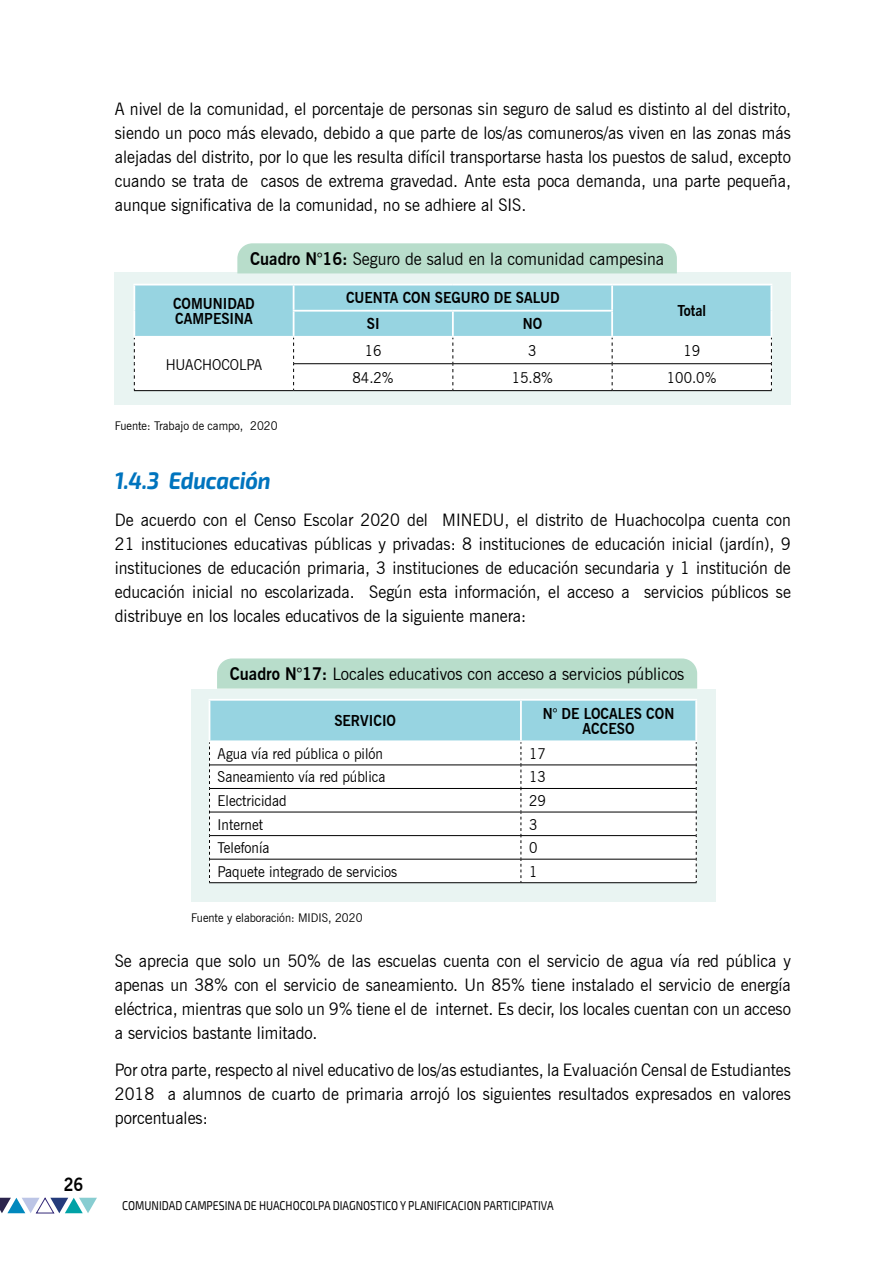
<style>
.page{position:relative;width:893px;height:1263px;background:#fff}
.page>*{position:absolute;margin:0;border:0;box-sizing:border-box;transform-origin:0 0}
.t1{font:italic 700 24px "Exo 2";letter-spacing:-.01em;color:#0074be;scale:.9 1}
.t2{font:700 18px "News Gothic BT";color:#000;scale:.9 1}
.t3{font:17.25px/24px "News Gothic BT";color:#000;text-align:justify;scale:.95 1}
.t4{font:15px "News Gothic BT";color:#000;scale:.93 1}
.t5{font:700 15px/15px "News Gothic BT";color:#000;scale:.93 1}
.t6{font:12.75px "Exo 2";color:#000;scale:.83 1}
.t7{font:12px "News Gothic BT";color:#000;scale:.95 1}
.s1{font-weight:700}
</style>
<div class="page">
<div style="left:115px;top:272px;width:676px;height:133px;background:#e9f4f2"></div>
<div style="left:191px;top:689px;width:525px;height:212px;background:#e9f4f2"></div>
<div style="left:237px;top:243px;width:440px;height:30px;background:#b8ddcb"></div>
<svg style="left:217px;top:658px;width:480px;height:31px;background:#badecc"></svg>
<hr style="left:133px;top:284px;width:161px;height:1px;background:#fff">
<hr style="left:133px;top:285px;width:2px;height:26px;background:#fff">
<hr style="left:133px;top:311px;width:2px;height:25px;background:#fff">
<hr style="left:294px;top:284px;width:159px;height:1px;background:#fff">
<hr style="left:453px;top:284px;width:159px;height:1px;background:#fff">
<hr style="left:612px;top:284px;width:160px;height:1px;background:#fff">
<hr style="left:133px;top:336px;width:161px;height:2px;background:#fff">
<svg style="left:134px;top:285px;width:638px;height:105px;background:#cde9f0"></svg>
<hr style="left:134px;top:390px;width:160px;height:1px;background:#000">
<hr style="left:294px;top:363px;width:159px;height:1px;background:#000">
<hr style="left:453px;top:363px;width:159px;height:1px;background:#000">
<hr style="left:612px;top:363px;width:159px;height:1px;background:#000">
<hr style="left:294px;top:390px;width:159px;height:1px;background:#000">
<hr style="left:453px;top:390px;width:159px;height:1px;background:#000">
<hr style="left:612px;top:390px;width:160px;height:1px;background:#000">
<hr style="left:209px;top:699px;width:312px;height:2px;background:#fff">
<hr style="left:521px;top:699px;width:176px;height:2px;background:#fff">
<svg style="left:209px;top:700px;width:488px;height:182px;background:#e5f2f5"></svg>
<hr style="left:210px;top:764px;width:311px;height:1px;background:#000">
<hr style="left:521px;top:764px;width:175px;height:1px;background:#000">
<hr style="left:210px;top:788px;width:311px;height:1px;background:#000">
<hr style="left:521px;top:788px;width:175px;height:1px;background:#000">
<hr style="left:210px;top:812px;width:311px;height:1px;background:#000">
<hr style="left:521px;top:812px;width:175px;height:1px;background:#000">
<hr style="left:210px;top:835px;width:311px;height:1px;background:#000">
<hr style="left:521px;top:835px;width:175px;height:1px;background:#000">
<hr style="left:210px;top:859px;width:311px;height:1px;background:#000">
<hr style="left:521px;top:859px;width:175px;height:1px;background:#000">
<hr style="left:209px;top:882px;width:312px;height:1px;background:#000">
<hr style="left:521px;top:882px;width:176px;height:1px;background:#000">
<svg style="left:0;top:1197px;width:97px;height:16px"></svg>
<p class="t2" style="left:64px;top:1174px;width:23px">26</p>
<p class="t3" style="left:115px;top:97px;width:713px">A nivel de la comunidad, el porcentaje de personas sin seguro de salud es distinto al del distrito, siendo un poco más elevado, debido a que parte de los/as comuneros/as viven en las zonas más alejadas del distrito, por lo que les resulta difícil transportarse hasta los puestos de salud, excepto cuando se trata de casos de extrema gravedad. Ante esta poca demanda, una parte pequeña, aunque significativa de la comunidad, no se adhiere al SIS.</p>
<p class="t3" style="left:250px;top:247px;width:437px"><span class="s1">Cuadro N°16:</span> Seguro de salud en la comunidad campesina</p>
<p class="t5" style="left:173px;top:296px;width:90px">COMUNIDAD<br>CAMPESINA</p>
<p class="t5" style="left:346px;top:290px;width:231px">CUENTA CON SEGURO DE SALUD</p>
<p class="t5" style="left:677px;top:303px;width:32px">Total</p>
<p class="t5" style="left:367px;top:316px;width:15px">SI</p>
<p class="t5" style="left:523px;top:316px;width:22px">NO</p>
<p class="t4" style="left:166px;top:355px;width:105px">HUACHOCOLPA</p>
<p class="t4" style="left:365px;top:342px;width:20px">16</p>
<p class="t4" style="left:528px;top:342px;width:11px">3</p>
<p class="t4" style="left:683px;top:342px;width:20px">19</p>
<p class="t4" style="left:353px;top:368px;width:46px">84.2%</p>
<p class="t4" style="left:512px;top:368px;width:46px">15.8%</p>
<p class="t4" style="left:667px;top:368px;width:55px">100.0%</p>
<p class="t7" style="left:115px;top:418px;width:173px">Fuente: Trabajo de campo, 2020</p>
<h1 class="t1" style="left:115px;top:466px;width:175px">1.4.3 Educación</h1>
<p class="t3" style="left:115px;top:508px;width:713px">De acuerdo con el Censo Escolar 2020 del MINEDU, el distrito de Huachocolpa cuenta con 21 instituciones educativas públicas y privadas: 8 instituciones de educación inicial (jardín), 9 instituciones de educación primaria, 3 instituciones de educación secundaria y 1 institución de educación inicial no escolarizada. Según esta información, el acceso a servicios públicos se distribuye en los locales educativos de la siguiente manera:</p>
<p class="t3" style="left:230px;top:662px;width:480px"><span class="s1">Cuadro N°17:</span> Locales educativos con acceso a servicios públicos</p>
<p class="t5" style="left:334px;top:713px;width:68px">SERVICIO</p>
<p class="t5" style="left:543px;top:706px;width:143px;text-align:center">N° DE LOCALES CON<br>ACCESO</p>
<p class="t4" style="left:218px;top:745px;width:179px">Agua vía red pública o pilón</p>
<p class="t4" style="left:529px;top:745px;width:20px">17</p>
<p class="t4" style="left:218px;top:768px;width:182px">Saneamiento vía red pública</p>
<p class="t4" style="left:529px;top:768px;width:20px">13</p>
<p class="t4" style="left:218px;top:791px;width:76px">Electricidad</p>
<p class="t4" style="left:529px;top:791px;width:20px">29</p>
<p class="t4" style="left:218px;top:815px;width:50px">Internet</p>
<p class="t4" style="left:529px;top:815px;width:11px">3</p>
<p class="t4" style="left:218px;top:839px;width:57px">Telefonía</p>
<p class="t4" style="left:529px;top:839px;width:11px">0</p>
<p class="t4" style="left:218px;top:862px;width:195px">Paquete integrado de servicios</p>
<p class="t4" style="left:529px;top:862px;width:11px">1</p>
<p class="t7" style="left:191px;top:910px;width:182px">Fuente y elaboración: MIDIS, 2020</p>
<p class="t3" style="left:115px;top:949px;width:713px">Se aprecia que solo un 50% de las escuelas cuenta con el servicio de agua vía red pública y apenas un 38% con el servicio de saneamiento. Un 85% tiene instalado el servicio de energía eléctrica, mientras que solo un 9% tiene el de internet. Es decir, los locales cuentan con un acceso a servicios bastante limitado.</p>
<p class="t3" style="left:115px;top:1058px;width:713px">Por otra parte, respecto al nivel educativo de los/as estudiantes, la Evaluación Censal de Estudiantes 2018 a alumnos de cuarto de primaria arrojó los siguientes resultados expresados en valores porcentuales:</p>
<p class="t6" style="left:122px;top:1198px;width:521px">COMUNIDAD CAMPESINA DE HUACHOCOLPA DIAGNOSTICO Y PLANIFICACION PARTICIPATIVA</p>
</div>
